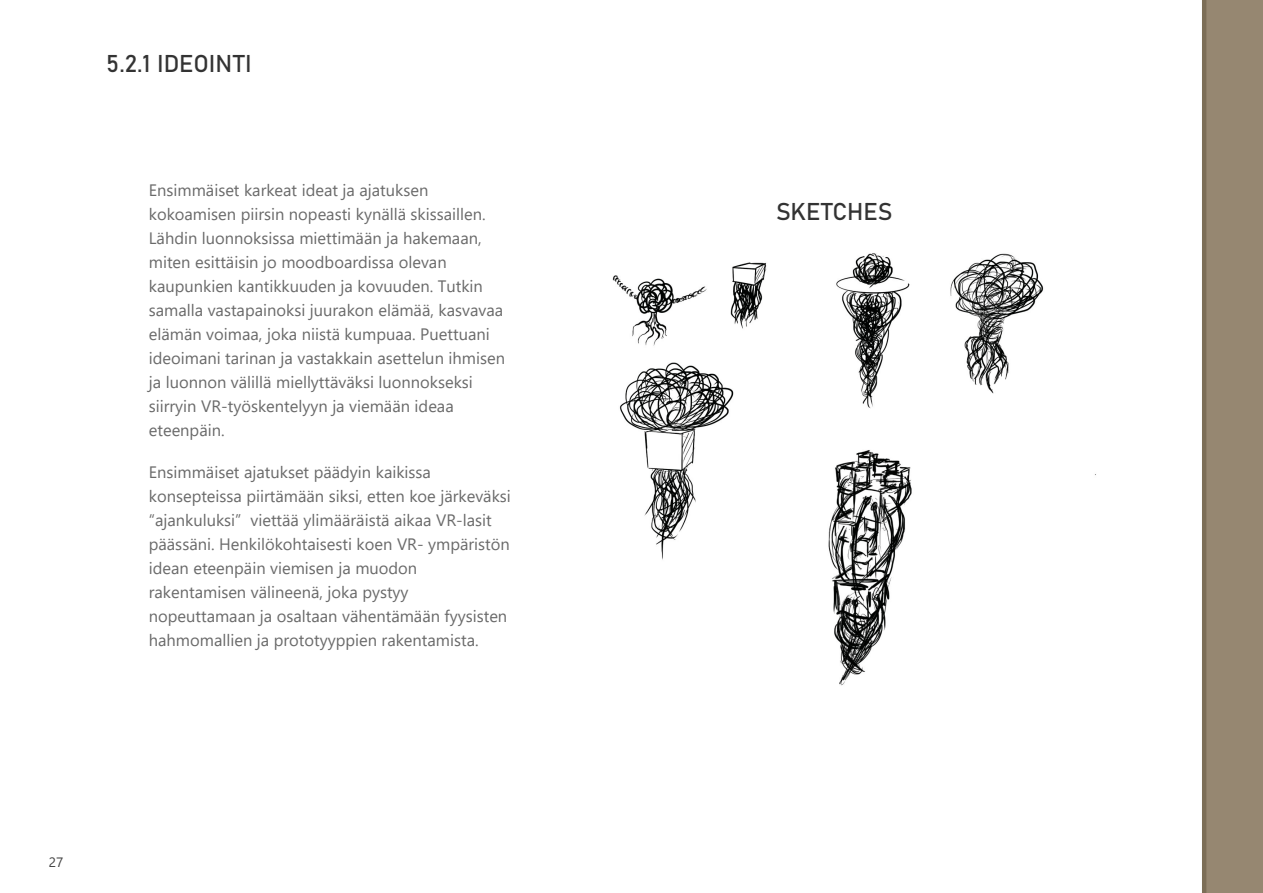
<style>
.page{position:relative;width:1263px;height:893px;background:#fff}
.page>*{position:absolute;margin:0;border:0;box-sizing:border-box;transform-origin:0 0}
.t1{font:24px "Bahnschrift";color:#333}
.t2{font:16.5px/24px "Segoe UI";color:#6a6a6a}
.t3{font:13.5px "Segoe UI";color:#404040}
</style>
<div class="page">
<img style="left:612px;top:253px;width:484px;height:307px">
<img style="left:741px;top:424px;width:291px;height:262px">
<div style="left:1202px;top:0;width:61px;height:893px;background:#968771"></div>
<h1 class="t1" style="left:106px;top:53px;width:147px">5.2.1 IDEOINTI</h1>
<p class="t2" style="left:149px;top:179px;width:358px">Ensimmäiset karkeat ideat ja ajatuksen kokoamisen piirsin nopeasti kynällä skissaillen.<br>Lähdin luonnoksissa miettimään ja hakemaan, miten esittäisin jo moodboardissa olevan kaupunkien kantikkuuden ja kovuuden. Tutkin samalla vastapainoksi juurakon elämää, kasvavaa elämän voimaa, joka niistä kumpuaa. Puettuani ideoimani tarinan ja vastakkain asettelun ihmisen ja luonnon välillä miellyttäväksi luonnokseksi siirryin VR-työskentelyyn ja viemään ideaa eteenpäin.</p>
<p class="t2" style="left:149px;top:461px;width:364px">Ensimmäiset ajatukset päädyin kaikissa konsepteissa piirtämään siksi, etten koe järkeväksi “ajankuluksi” viettää ylimääräistä aikaa VR-lasit päässäni. Henkilökohtaisesti koen VR- ympäristön idean eteenpäin viemisen ja muodon rakentamisen välineenä, joka pystyy nopeuttamaan ja osaltaan vähentämään fyysisten hahmomallien ja prototyyppien rakentamista.</p>
<p class="t3" style="left:49px;top:857px;width:16px">27</p>
<h1 class="t1" style="left:776px;top:201px;width:118px">SKETCHES</h1>
</div>
